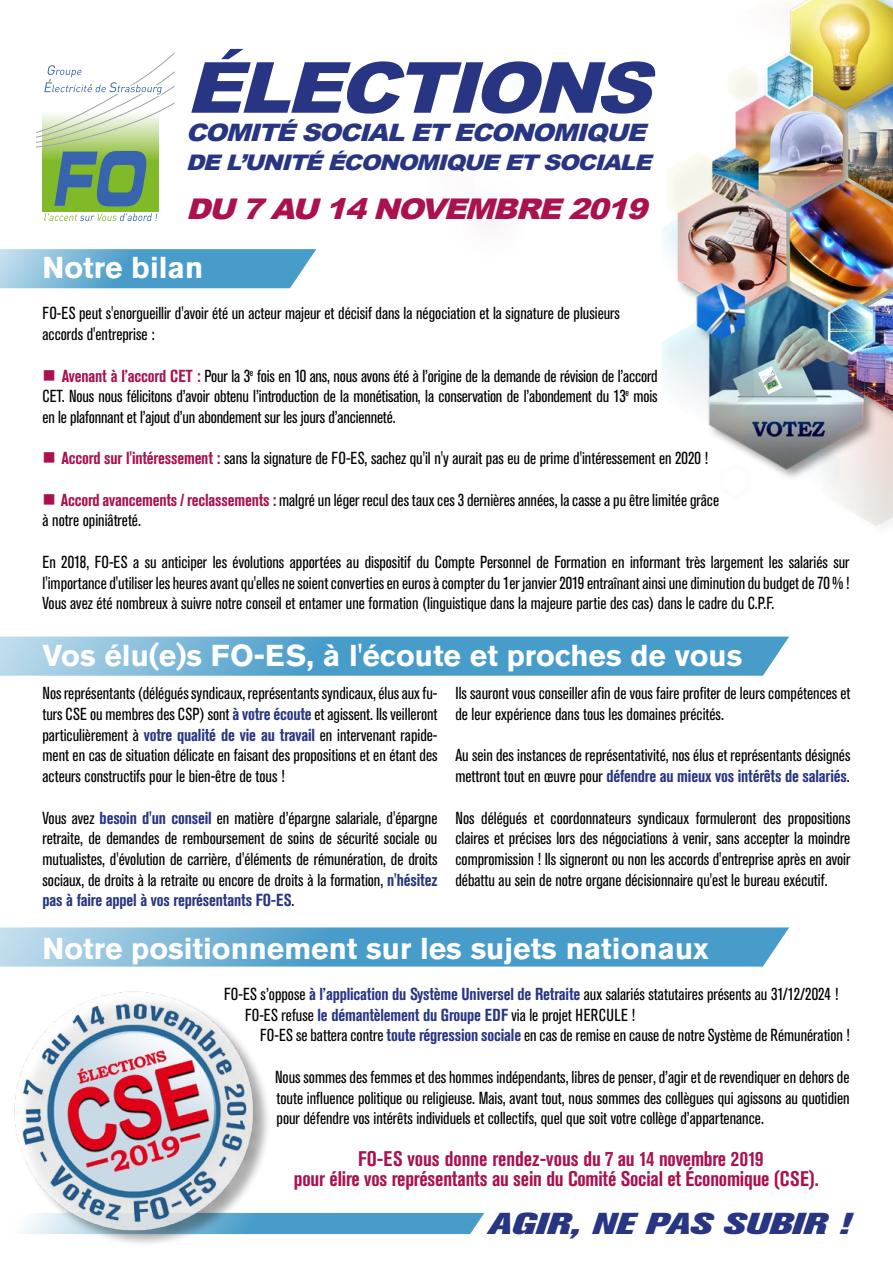
<style>
.page{position:relative;width:893px;height:1263px;background:#fff}
.page>*{position:absolute;margin:0;border:0;box-sizing:border-box;transform-origin:0 0}
.t1{font:italic 900 70.5px "Arial";color:#283583;scale:1.1 1}
.t2{font:700 30px "Akzidenz Grotesk Pro";color:#fff}
.t3{font:italic 800 30px "Akzidenz Grotesk Pro";color:#283583;scale:1.4 1}
.t4{font:italic 900 28.5px "Arial";color:#aa114f;scale:1.1 1}
.t5{font:italic 900 24px "Arial";color:#283583;scale:1.1 1}
.t6{font:italic 900 21.45px "Arial";color:#283583;scale:1.1 1}
.t7{font:700 condensed 21px/20.7px "Akzidenz Grotesk Pro";letter-spacing:-.01em;color:#aa114f;text-align:center}
.t8{font:condensed 17.25px/20.7px "Akzidenz Grotesk Pro";color:#000;text-align:justify}
.s1{color:#aa114f}
.s2{font-weight:700;color:#aa114f}
.s3{font-weight:700;color:#283583}
</style>
<div class="page">
<img style="left:430px;top:0;width:463px;height:637px">
<div style="left:271px;top:1213px;width:213px;height:21px;background:#489cc9"></div>
<div style="left:43px;top:92px;width:116px;height:119px;background:#80ba29"></div>
<svg style="left:44px;top:213px;width:113px;height:8px"></svg>
<svg style="left:36px;top:52px;width:139px;height:154px"></svg>
<svg style="left:758px;top:366px;width:24px;height:28px"></svg>
<svg style="left:0;top:249px;width:316px;height:39px;background:#67add2"></svg>
<svg style="left:0;top:637px;width:789px;height:39px;background:#63abd1"></svg>
<svg style="left:0;top:927px;width:789px;height:39px;background:#66acd1"></svg>
<img style="left:14px;top:991px;width:253px;height:253px">
<h1 class="t1" style="left:186px;top:36px;width:448px">ÉLECTIONS</h1>
<h3 class="t5" style="left:186px;top:115px;width:428px">COMITÉSOCIALETECONOMIQUE</h3>
<p class="t6" style="left:186px;top:146px;width:432px">DEL’UNITÉÉCONOMIQUEETSOCIALE</p>
<h3 class="t4" style="left:186px;top:188px;width:431px">DU 7AU 14 NOVEMBRE2019</h3>
<h2 class="t2" style="left:43px;top:248px;width:162px">Notre bilan</h2>
<p class="t8" style="left:43px;top:303px;width:579px">FO-ES peut s'enorgueillir d'avoir été un acteur majeur et décisif dans la négociation et la signature de plusieurs accords d'entreprise :</p>
<p class="t8" style="left:43px;top:365px;width:617px"><span class="s1">■</span> <span class="s2">Avenant à l’accord CET :</span> Pour la 3<sup>e</sup> fois en 10 ans, nous avons été à l’origine de la demande de révision de l’accord CET. Nous nous félicitons d’avoir obtenu l’introduction de la monétisation, la conservation de l’abondement du 13<sup>e</sup> mois en le plafonnant et l’ajout d’un abondement sur les jours d’ancienneté.</p>
<p class="t8" style="left:43px;top:447px;width:667px"><span class="s1">■</span> <span class="s2">Accord sur l'intéressement :</span> sans la signature de FO-ES, sachez qu'il n'y aurait pas eu de prime d'intéressement en 2020 !</p>
<p class="t8" style="left:43px;top:489px;width:678px"><span class="s1">■</span> <span class="s2">Accord avancements / reclassements :</span> malgré un léger recul des taux ces 3 dernières années, la casse a pu être limitée grâce à notre opiniâtreté.</p>
<p class="t8" style="left:43px;top:551px;width:808px">En 2018, FO-ES a su anticiper les évolutions apportées au dispositif du Compte Personnel de Formation en informant très largement les salariés sur l'importance d'utiliser les heures avant qu'elles ne soient converties en euros à compter du 1er janvier 2019 entraînant ainsi une diminution du budget de 70 % !<br>Vous avez été nombreux à suivre notre conseil et entamer une formation (linguistique dans la majeure partie des cas) dans le cadre du C.P.F.</p>
<h2 class="t2" style="left:43px;top:636px;width:701px">Vos élu(e)s FO-ES, à l'écoute et proches de vous</h2>
<p class="t8" style="left:43px;top:682px;width:397px">Nos représentants (délégués syndicaux, représentants syndicaux, élus aux fu&shy;turs CSE ou membres des CSP) sont <span class="s3">à votre écoute</span> et agissent. Ils veilleront particulièrement à <span class="s3">votre qualité de vie au travail</span> en intervenant rapide&shy;ment en cas de situation délicate en faisant des propositions et en étant des acteurs constructifs pour le bien-être de tous !</p>
<p class="t8" style="left:43px;top:807px;width:396px">Vous avez <span class="s3">besoin d'un conseil</span> en matière d’épargne salariale, d'épargne retraite, de demandes de remboursement de soins de sécurité sociale ou mutualistes, d'évolution de carrière, d'éléments de rémunération, de droits sociaux, de droits à la retraite ou encore de droits à la formation, <span class="s3">n'hésitez pas à faire appel à vos représentants FO-ES</span>.</p>
<p class="t8" style="left:455px;top:682px;width:397px">Ils sauront vous conseiller afin de vous faire profiter de leurs compétences et de leur expérience dans tous les domaines précités.</p>
<p class="t8" style="left:455px;top:745px;width:396px">Au sein des instances de représentativité, nos élus et représentants désignés mettront tout en œuvre pour <span class="s3">défendre au mieux vos intérêts de salariés</span>.</p>
<p class="t8" style="left:455px;top:807px;width:396px">Nos délégués et coordonnateurs syndicaux formuleront des propositions claires et précises lors des négociations à venir, sans accepter la moindre compromission ! Ils signeront ou non les accords d'entreprise après en avoir débattu au sein de notre organe décisionnaire qu'est le bureau exécutif.</p>
<h2 class="t2" style="left:43px;top:929px;width:668px">Notre positionnement sur les sujets nationaux</h2>
<p class="t8" style="left:245px;top:983px;width:595px;text-indent:-21px">FO-ES s’oppose <span class="s3">à l’application du Système Universel de Retraite</span> aux salariés statutaires présents au 31/12/2024 !<br>FO-ES refuse <span class="s3">le démantèlement du Groupe EDF</span> via le projet HERCULE !</p>
<p class="t8" style="left:260px;top:1024px;width:591px">FO-ES se battera contre <span class="s3">toute régression sociale</span> en cas de remise en cause de notre Système de Rémunération !</p>
<p class="t8" style="left:275px;top:1066px;width:576px">Nous sommes des femmes et des hommes indépendants, libres de penser, d’agir et de revendiquer en dehors de toute influence politique ou religieuse. Mais, avant tout, nous sommes des collègues qui agissons au quotidien pour défendre vos intérêts individuels et collectifs, quel que soit votre collège d’appartenance.</p>
<p class="t7" style="left:294px;top:1147px;width:526px">FO-ES vous donne rendez-vous du 7 au 14 novembre 2019<br>pour élire vos représentants au sein du Comité Social et Économique (CSE).</p>
<h2 class="t3" style="left:488px;top:1204px;width:260px">AGIR, NE PAS SUBIR !</h2>
</div>
